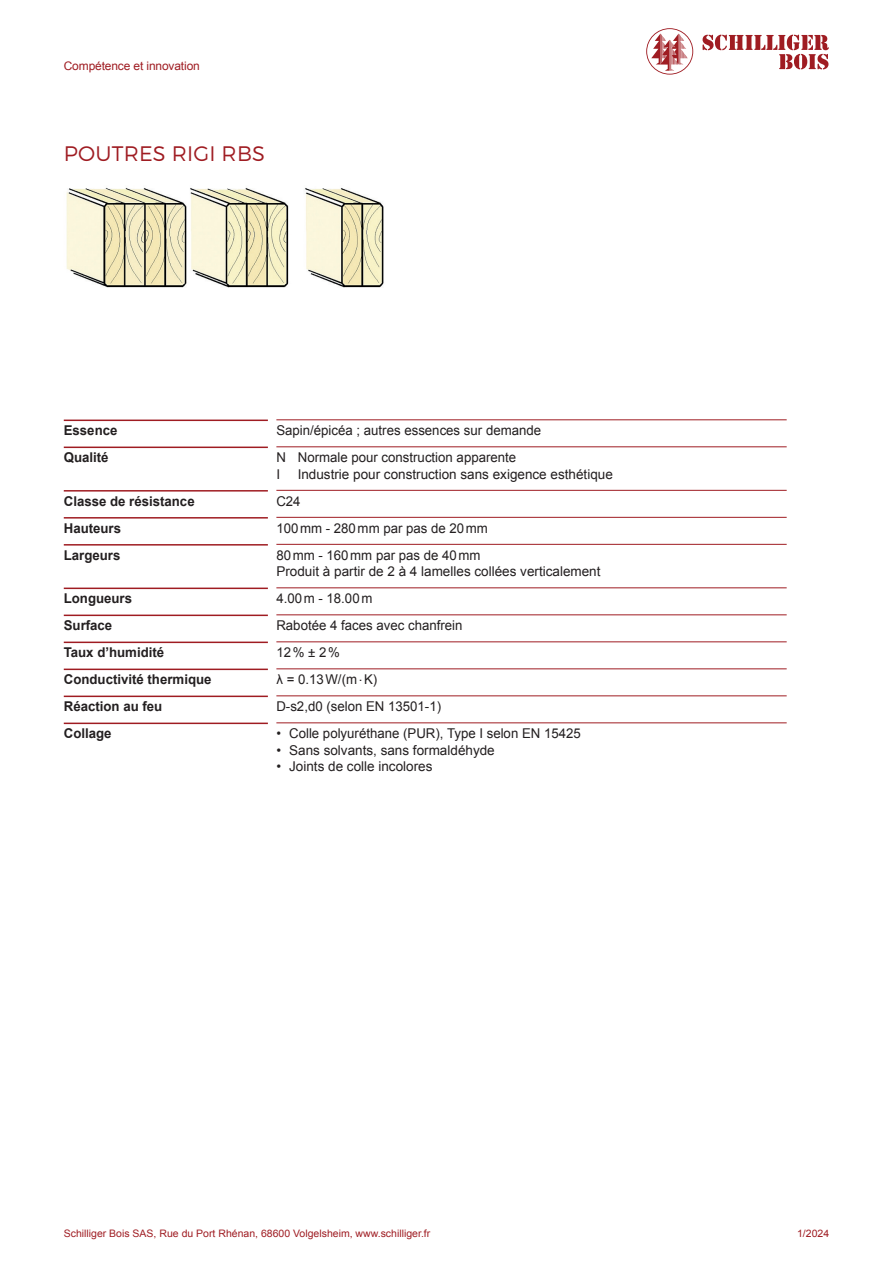
<style>
.page{position:relative;width:893px;height:1263px;background:#fff}
.page>*{position:absolute;margin:0;border:0;box-sizing:border-box;transform-origin:0 0}
.Sortentitel_14_24{font:300 21px "Montserrat";letter-spacing:.01em;color:#9f1c22}
.Tabelle_Rot_def_1__Zeile{font:13.5px "Arial";color:#231f20}
._2__Zeile_Tabelle_def{font:13.5px "Arial";color:#231f20}
.Tabelle_Rot_def_1__Zeile-2{font:700 13.5px "Arial";color:#231f20}
.t1{font:11.7px "Arial";letter-spacing:-.01em;color:#9f1c22}
.t2{font:10.35px "Arial";color:#9f1c22}
</style>
<div class="page">
<svg style="left:703px;top:35px;width:126px;height:34px"></svg>
<svg style="left:646px;top:28px;width:47px;height:47px"></svg>
<img style="left:66px;top:187px;width:318px;height:101px">
<hr style="left:276px;top:419px;width:511px;height:1px;background:#9f1c22">
<hr style="left:64px;top:420px;width:204px;height:1px;background:#9f1c22">
<hr style="left:276px;top:446px;width:511px;height:1px;background:#9f1c22">
<hr style="left:64px;top:447px;width:204px;height:1px;background:#9f1c22">
<hr style="left:276px;top:490px;width:511px;height:1px;background:#9f1c22">
<hr style="left:64px;top:490px;width:204px;height:2px;background:#9f1c22">
<hr style="left:276px;top:517px;width:511px;height:1px;background:#9f1c22">
<hr style="left:64px;top:517px;width:204px;height:2px;background:#9f1c22">
<hr style="left:276px;top:544px;width:511px;height:1px;background:#9f1c22">
<hr style="left:64px;top:544px;width:204px;height:2px;background:#9f1c22">
<hr style="left:276px;top:587px;width:511px;height:1px;background:#9f1c22">
<hr style="left:64px;top:588px;width:204px;height:1px;background:#9f1c22">
<hr style="left:276px;top:614px;width:511px;height:1px;background:#9f1c22">
<hr style="left:64px;top:615px;width:204px;height:1px;background:#9f1c22">
<hr style="left:276px;top:641px;width:511px;height:1px;background:#9f1c22">
<hr style="left:64px;top:642px;width:204px;height:1px;background:#9f1c22">
<hr style="left:276px;top:668px;width:511px;height:1px;background:#9f1c22">
<hr style="left:64px;top:669px;width:204px;height:1px;background:#9f1c22">
<hr style="left:276px;top:695px;width:511px;height:1px;background:#9f1c22">
<hr style="left:64px;top:696px;width:204px;height:1px;background:#9f1c22">
<hr style="left:276px;top:722px;width:511px;height:1px;background:#9f1c22">
<hr style="left:64px;top:723px;width:204px;height:1px;background:#9f1c22">
<p class="t1" style="left:64px;top:58px;width:138px">Compétence et innovation</p>
<p class="Sortentitel_14_24" style="left:64px;top:140px;width:203px">POUTRES RIGI RBS</p>
<p class="Tabelle_Rot_def_1__Zeile-2" style="left:64px;top:421px;width:55px">Essence</p>
<p class="Tabelle_Rot_def_1__Zeile" style="left:276px;top:421px;width:266px">Sapin/épicéa ; autres essences sur demande</p>
<p class="Tabelle_Rot_def_1__Zeile-2" style="left:64px;top:448px;width:46px">Qualité</p>
<p class="Tabelle_Rot_def_1__Zeile" style="left:276px;top:448px;width:241px">N Normale pour construction apparente</p>
<p class="_2__Zeile_Tabelle_def" style="left:276px;top:465px;width:5px">I</p>
<p class="_2__Zeile_Tabelle_def" style="left:298px;top:465px;width:317px">Industrie pour construction sans exigence esthétique</p>
<p class="Tabelle_Rot_def_1__Zeile-2" style="left:64px;top:492px;width:132px">Classe de résistance</p>
<p class="Tabelle_Rot_def_1__Zeile" style="left:276px;top:492px;width:26px">C24</p>
<p class="Tabelle_Rot_def_1__Zeile-2" style="left:64px;top:519px;width:59px">Hauteurs</p>
<p class="Tabelle_Rot_def_1__Zeile" style="left:276px;top:519px;width:213px">100mm - 280mm par pas de 20mm</p>
<p class="Tabelle_Rot_def_1__Zeile-2" style="left:64px;top:546px;width:58px">Largeurs</p>
<p class="Tabelle_Rot_def_1__Zeile" style="left:276px;top:546px;width:206px">80mm - 160mm par pas de 40mm</p>
<p class="_2__Zeile_Tabelle_def" style="left:276px;top:562px;width:326px">Produit à partir de 2 à 4 lamelles collées verticalement</p>
<p class="Tabelle_Rot_def_1__Zeile-2" style="left:64px;top:589px;width:70px">Longueurs</p>
<p class="Tabelle_Rot_def_1__Zeile" style="left:276px;top:589px;width:97px">4.00m - 18.00m</p>
<p class="Tabelle_Rot_def_1__Zeile-2" style="left:64px;top:616px;width:50px">Surface</p>
<p class="Tabelle_Rot_def_1__Zeile" style="left:276px;top:616px;width:188px">Rabotée 4 faces avec chanfrein</p>
<p class="Tabelle_Rot_def_1__Zeile-2" style="left:64px;top:643px;width:102px">Taux d’humidité</p>
<p class="Tabelle_Rot_def_1__Zeile" style="left:276px;top:643px;width:65px">12% ± 2%</p>
<p class="Tabelle_Rot_def_1__Zeile-2" style="left:64px;top:670px;width:149px">Conductivité thermique</p>
<p class="Tabelle_Rot_def_1__Zeile" style="left:276px;top:670px;width:102px">λ = 0.13W/(m.K)</p>
<p class="Tabelle_Rot_def_1__Zeile-2" style="left:64px;top:697px;width:100px">Réaction au feu</p>
<p class="Tabelle_Rot_def_1__Zeile" style="left:276px;top:697px;width:166px">D-s2,d0 (selon EN 13501-1)</p>
<p class="Tabelle_Rot_def_1__Zeile-2" style="left:64px;top:724px;width:49px">Collage</p>
<p class="Tabelle_Rot_def_1__Zeile" style="left:276px;top:724px;width:306px">• Colle polyuréthane (PUR), Type I selon EN 15425</p>
<p class="_2__Zeile_Tabelle_def" style="left:276px;top:741px;width:220px">• Sans solvants, sans formaldéhyde</p>
<p class="_2__Zeile_Tabelle_def" style="left:276px;top:757px;width:158px">• Joints de colle incolores</p>
<p class="t2" style="left:64px;top:1226px;width:368px">Schilliger Bois SAS, Rue du Port Rhénan, 68600 Volgelsheim, www.schilliger.fr</p>
<p class="t2" style="left:797px;top:1226px;width:34px">1/2024</p>
</div>
